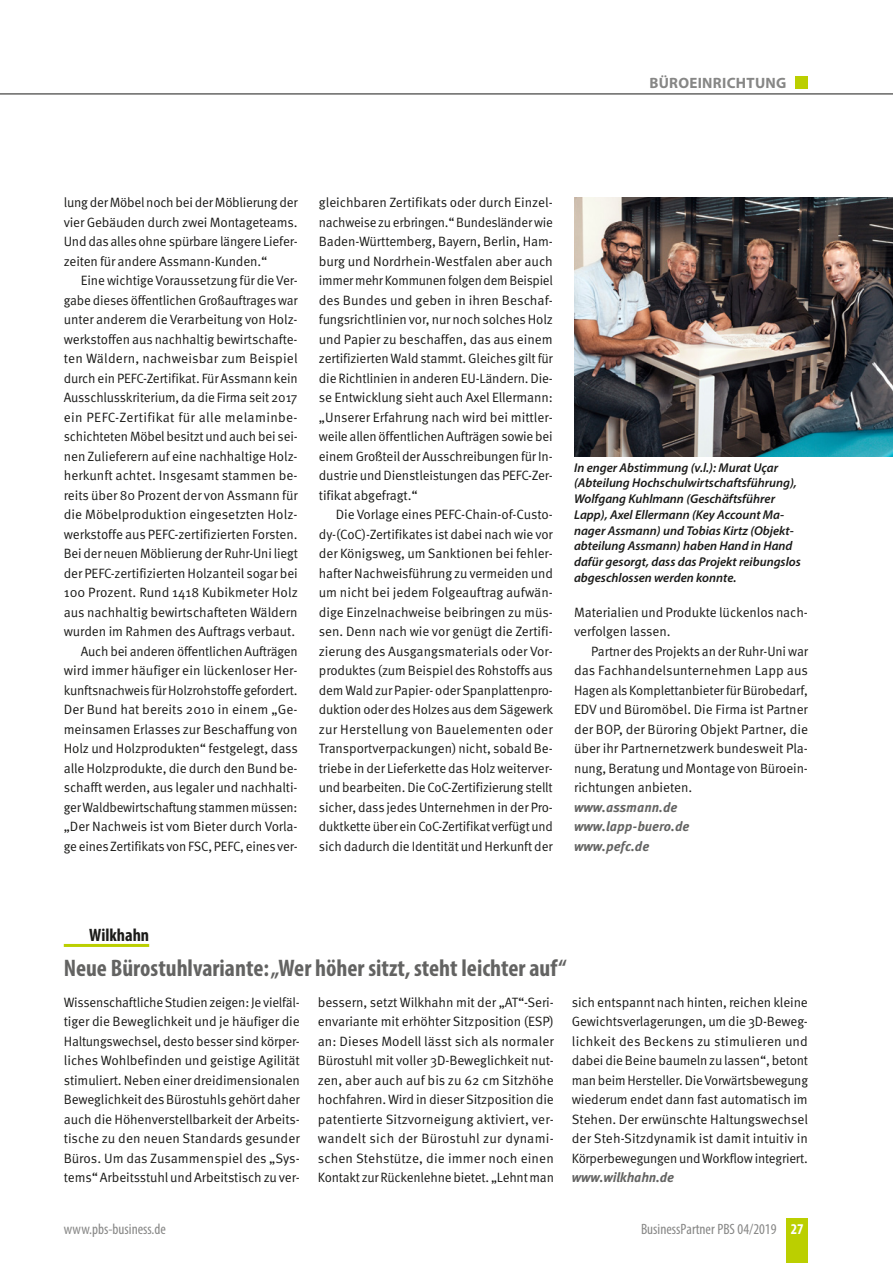
<style>
.page{position:relative;width:893px;height:1263px;background:#fff}
.page>*{position:absolute;margin:0;border:0;box-sizing:border-box;transform-origin:0 0}
.Headline_Kurzmeldung{font:700 condensed 24px "Myriad Pro";color:#636362}
.Dachzeile_Kurzmeldun{font:700 condensed 18px "Myriad Pro";color:#1a1a18}
.t1{font:condensed 15px "Myriad Pro";color:#878786}
.t2{font:700 15px "Myriad Pro";color:#878786}
.Fließtext_mit_Einzug{font:13.5px/19.5px "Meta OT Norm";letter-spacing:-.015em;color:#1a1a18;text-align:justify}
.Fließtext_ohne_Einzu{font:13.5px/19.5px "Meta OT Norm";letter-spacing:-.015em;color:#1a1a18;text-align:justify}
.Internet{font:italic 700 13.5px "Meta OT";letter-spacing:-.005em;color:#636362}
.Bu{font:italic 600 12.75px/15.8px "Myriad Pro";color:#1a1a18}
.s1{font-weight:700;color:#fff}
</style>
<div class="page">
<div style="left:787px;top:1218px;width:21px;height:45px;background:#bbcf00"></div>
<div style="left:795px;top:77px;width:13px;height:12px;background:#bbcf00"></div>
<hr style="left:0;top:94px;width:893px;height:1px;background:#1a1a18">
<img style="left:574px;top:198px;width:319px;height:258px">
<hr style="left:64px;top:944px;width:85px;height:3px;background:#bbcf00">
<p class="t2" style="left:649px;top:73px;width:11px">BÜROEINRICHTUNG</p>
<p class="Fließtext_mit_Einzug" style="left:64px;top:193px;width:235px">lung der Möbel noch bei der Möblierung der vier Gebäuden durch zwei Montageteams.<br>Und das alles ohne spürbare längere Liefer&shy;zeiten für andere Assmann-Kunden.“</p>
<p class="Fließtext_mit_Einzug" style="left:64px;top:271px;width:236px;text-indent:17px">Eine wichtige Voraussetzung für die Ver&shy;gabe dieses öffentlichen Großauftrages war unter anderem die Verarbeitung von Holz&shy;werkstoffen aus nachhaltig bewirtschafte&shy;ten Wäldern, nachweisbar zum Beispiel durch ein PEFC-Zertifikat. Für Assmann kein Ausschlusskriterium, da die Firma seit 2017 ein PEFC-Zertifikat für alle melaminbe&shy;schichteten Möbel besitzt und auch bei sei&shy;nen Zulieferern auf eine nachhaltige Holz&shy;herkunft achtet. Insgesamt stammen be&shy;reits über 80 Prozent der von Assmann für die Möbelproduktion eingesetzten Holz&shy;werkstoffe aus PEFC-zertifizierten Forsten.<br>Bei der neuen Möblierung der Ruhr-Uni liegt der PEFC-zertifizierten Holzanteil sogar bei 100 Prozent. Rund 1418 Kubikmeter Holz aus nachhaltig bewirtschafteten Wäldern wurden im Rahmen des Auftrags verbaut.</p>
<p class="Fließtext_mit_Einzug" style="left:64px;top:641px;width:236px;text-indent:17px">Auch bei anderen öffentlichen Aufträgen wird immer häufiger ein lückenloser Her&shy;kunftsnachweis für Holzrohstoffe gefordert.<br>Der Bund hat bereits 2010 in einem „Ge&shy;meinsamen Erlasses zur Beschaffung von Holz und Holzprodukten“ festgelegt, dass alle Holzprodukte, die durch den Bund be&shy;schafft werden, aus legaler und nachhalti&shy;ger Waldbewirtschaftung stammen müssen: „Der Nachweis ist vom Bieter durch Vorla&shy;ge eines Zertifikats von FSC, PEFC, eines ver-</p>
<p class="Fließtext_mit_Einzug" style="left:319px;top:193px;width:235px">gleichbaren Zertifikats oder durch Einzel&shy;nachweise zu erbringen.“ Bundesländer wie Baden-Württemberg, Bayern, Berlin, Ham&shy;burg und Nordrhein-Westfalen aber auch immer mehr Kommunen folgen dem Beispiel des Bundes und geben in ihren Beschaf&shy;fungsrichtlinien vor, nur noch solches Holz und Papier zu beschaffen, das aus einem zertifizierten Wald stammt. Gleiches gilt für die Richtlinien in anderen EU-Ländern. Die&shy;se Entwicklung sieht auch Axel Ellermann: „Unserer Erfahrung nach wird bei mittler&shy;weile allen öffentlichen Aufträgen sowie bei einem Großteil der Ausschreibungen für In&shy;dustrie und Dienstleistungen das PEFC-Zer&shy;tifikat abgefragt.“</p>
<p class="Fließtext_mit_Einzug" style="left:319px;top:505px;width:236px;text-indent:17px">Die Vorlage eines PEFC-Chain-of-Custo&shy;dy-(CoC)-Zertifikates ist dabei nach wie vor der Königsweg, um Sanktionen bei fehler&shy;hafter Nachweisführung zu vermeiden und um nicht bei jedem Folgeauftrag aufwän&shy;dige Einzelnachweise beibringen zu müs&shy;sen. Denn nach wie vor genügt die Zertifi&shy;zierung des Ausgangsmaterials oder Vor&shy;produktes (zum Beispiel des Rohstoffs aus dem Wald zur Papier- oder Spanplattenpro&shy;duktion oder des Holzes aus dem Sägewerk zur Herstellung von Bauelementen oder Transportverpackungen) nicht, sobald Be&shy;triebe in der Lieferkette das Holz weiterver&shy;und bearbeiten. Die CoC-Zertifizierung stellt sicher, dass jedes Unternehmen in der Pro&shy;duktkette über ein CoC-Zertifikat verfügt und sich dadurch die Identität und Herkunft der</p>
<p class="Bu" style="left:574px;top:459px;width:228px">In enger Abstimmung (v.l.): Murat Uçar (Abteilung Hochschulwirtschaftsführung), Wolfgang Kuhlmann (Geschäftsführer Lapp), Axel Ellermann (Key Account Ma&shy;nager Assmann) und Tobias Kirtz (Objekt&shy;abteilung Assmann) haben Hand in Hand dafür gesorgt, dass das Projekt reibungslos abgeschlossen werden konnte.</p>
<p class="Fließtext_mit_Einzug" style="left:574px;top:602px;width:235px">Materialien und Produkte lückenlos nach&shy;verfolgen lassen.</p>
<p class="Fließtext_mit_Einzug" style="left:574px;top:641px;width:235px;text-indent:17px">Partner des Projekts an der Ruhr-Uni war das Fachhandelsunternehmen Lapp aus Hagen als Komplettanbieter für Bürobedarf, EDV und Büromöbel. Die Firma ist Partner der BOP, der Büroring Objekt Partner, die über ihr Partnernetzwerk bundesweit Pla&shy;nung, Beratung und Montage von Büroein&shy;richtungen anbieten.</p>
<p class="Internet" style="left:574px;top:798px;width:105px">www.assmann.de</p>
<p class="Internet" style="left:574px;top:818px;width:117px">www.lapp-buero.de</p>
<p class="Internet" style="left:574px;top:837px;width:77px">www.pefc.de</p>
<p class="Dachzeile_Kurzmeldun" style="left:89px;top:923px;width:61px">Wilkhahn</p>
<p class="Headline_Kurzmeldung" style="left:64px;top:953px;width:504px">Neue Bürostuhlvariante: „Wer höher sitzt, steht leichter auf“</p>
<p class="Fließtext_ohne_Einzu" style="left:64px;top:992px;width:238px">Wissenschaftliche Studien zeigen: Je vielfäl&shy;tiger die Beweglichkeit und je häufiger die Haltungswechsel, desto besser sind körper&shy;liches Wohlbefinden und geistige Agilität stimuliert. Neben einer dreidimensionalen Beweglichkeit des Bürostuhls gehört daher auch die Höhenverstellbarkeit der Arbeits&shy;tische zu den neuen Standards gesunder Büros. Um das Zusammenspiel des „Sys&shy;tems“ Arbeitsstuhl und Arbeitstisch zu ver-</p>
<p class="Fließtext_ohne_Einzu" style="left:318px;top:992px;width:238px">bessern, setzt Wilkhahn mit der „AT“-Seri&shy;envariante mit erhöhter Sitzposition (ESP) an: Dieses Modell lässt sich als normaler Bürostuhl mit voller 3D-Beweglichkeit nut&shy;zen, aber auch auf bis zu 62 cm Sitzhöhe hochfahren. Wird in dieser Sitzposition die patentierte Sitzvorneigung aktiviert, ver&shy;wandelt sich der Bürostuhl zur dynami&shy;schen Stehstütze, die immer noch einen Kontakt zur Rückenlehne bietet. „Lehnt man</p>
<p class="Fließtext_ohne_Einzu" style="left:572px;top:992px;width:238px">sich entspannt nach hinten, reichen kleine Gewichtsverlagerungen, um die 3D-Beweg&shy;lichkeit des Beckens zu stimulieren und dabei die Beine baumeln zu lassen“, betont man beim Hersteller. Die Vorwärtsbewegung wiederum endet dann fast automatisch im Stehen. Der erwünschte Haltungswechsel der Steh-Sitzdynamik ist damit intuitiv in Körperbewegungen und Workflow integriert.</p>
<p class="Internet" style="left:572px;top:1169px;width:104px">www.wilkhahn.de</p>
<p class="t1" style="left:64px;top:1220px;width:104px">www.pbs-business.de</p>
<p class="t1" style="left:641px;top:1220px;width:164px">BusinessPartner PBS 04/2019 <span class="s1">27</span></p>
</div>
